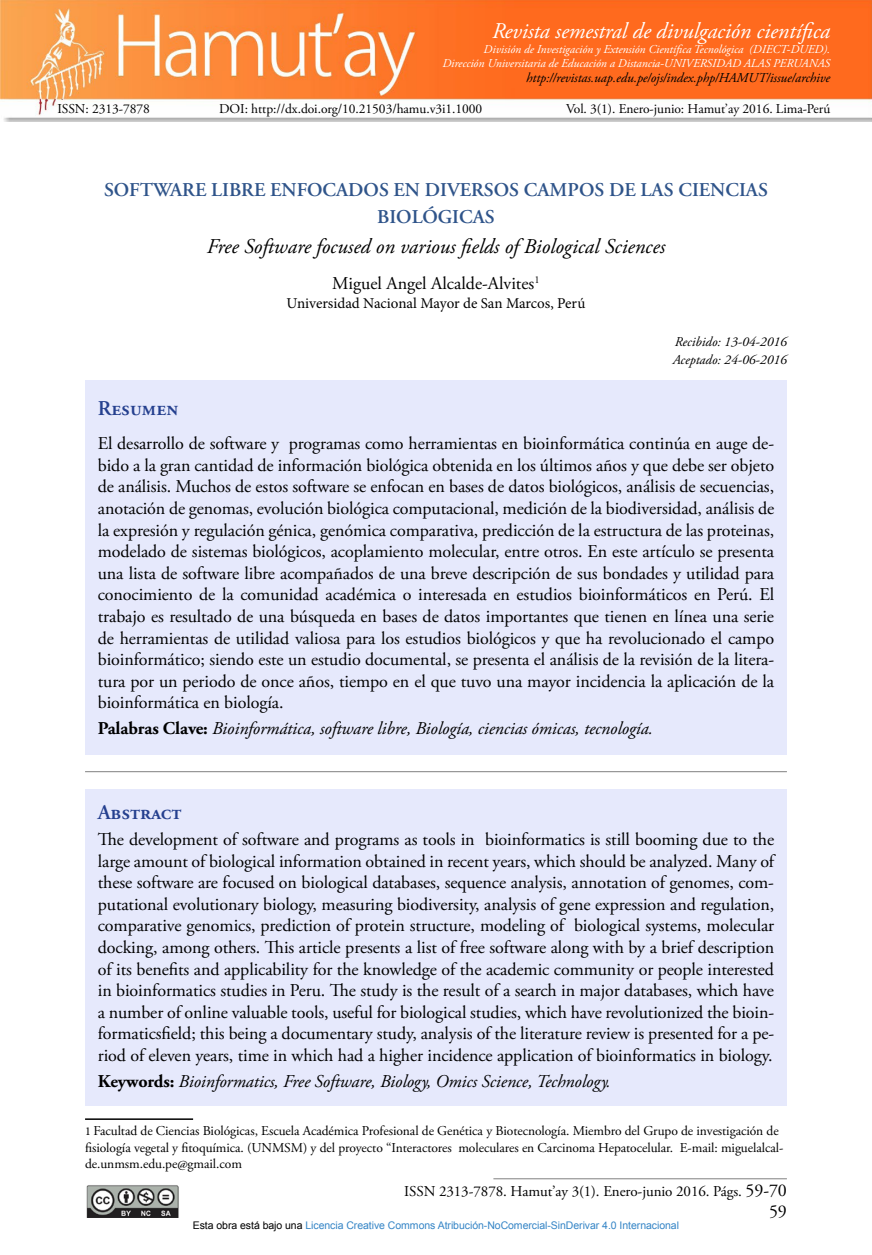
<style>
.page{position:relative;width:872px;height:1255px;background:#fff}
.page>*{position:absolute;margin:0;border:0;box-sizing:border-box;transform-origin:0 0}
.t1{font:italic 22.5px "Adobe Garamond Pro";letter-spacing:-.005em;color:#fff}
.t2{font:italic 21px "Adobe Garamond Pro";color:#000}
.t3{font:600 21px "Adobe Garamond Pro";letter-spacing:-.005em;color:#25408f}
.t4{font:600 19.5px/27px "Adobe Garamond Pro";color:#2f548a;text-align:center}
.t5{font:18px/21.6px "Adobe Garamond Pro";letter-spacing:-.005em;color:#000;text-align:justify}
.t6{font:italic 18px "Adobe Garamond Pro";letter-spacing:-.005em;color:#000}
.t7{font:15px "Adobe Garamond Pro";letter-spacing:-.005em;color:#000}
.t8{font:15px "Minion Pro";color:#000}
.t9{font:13.5px/16.2px "Adobe Garamond Pro";letter-spacing:-.005em;color:#000}
.t10{font:italic 13.5px/18px "Adobe Garamond Pro";letter-spacing:-.005em;color:#000}
.t11{font:italic 12px/13.5px "Adobe Garamond Pro";letter-spacing:-.005em;color:#fff;text-align:right}
.t12{font:10.5px "Arial";letter-spacing:-.005em;color:#3585c6}
.s1{font-weight:700;font-style:normal}
.s2{font-family:"Minion Pro";font-size:12px}
.s3{font-size:18px}
.s4{color:#000}
</style>
<div class="page">
<hr style="left:493px;top:1178px;width:294px;height:1px;background:#808080">
<div style="left:85px;top:789px;width:702px;height:317px;background:#e6e9fc"></div>
<div style="left:85px;top:381px;width:702px;height:374px;background:#e6e9fc"></div>
<hr style="left:85px;top:1118px;width:108px;height:1px;background:#000">
<hr style="left:85px;top:771px;width:702px;height:1px;background:#808080">
<img style="left:86px;top:1185px;width:93px;height:31px">
<img style="left:0;top:0;width:872px;height:122px">
<p class="t1" style="left:492px;top:17px;width:340px">Revista semestral de divulgación científica</p>
<p class="t11" style="left:442px;top:43px;width:389px">División de Investigación y Extensión Científica Tecnológica (DIECT-DUED).<br>Dirección Universitaria de Educación a Distancia-UNIVERSIDAD ALAS PERUANAS</p>
<p class="t10" style="left:526px;top:69px;width:305px">http://revistas.uap.edu.pe/ojs/index.php/HAMUT/issue/archive</p>
<p class="t9" style="left:57px;top:101px;width:94px">ISSN: 2313-7878</p>
<p class="t9" style="left:219px;top:101px;width:265px">DOI: http://dx.doi.org/10.21503/hamu.v3i1.1000</p>
<p class="t9" style="left:566px;top:101px;width:266px">Vol. 3(1). Enero-junio: Hamut’ay 2016. Lima-Perú</p>
<p class="t4" style="left:104px;top:177px;width:665px">SOFTWARE LIBRE ENFOCADOS EN DIVERSOS CAMPOS DE LAS CIENCIAS<br>BIOLÓGICAS</p>
<p class="t2" style="left:207px;top:234px;width:460px">Free Software focused on various fields of Biological Sciences</p>
<p class="t5" style="left:332px;top:273px;width:209px">Miguel Angel Alcalde-Alvites<sup>1</sup></p>
<p class="t8" style="left:287px;top:293px;width:300px">Universidad Nacional Mayor de San Marcos, Perú</p>
<p class="t10" style="left:672px;top:333px;width:116px">Recibido: 13-04-2016<br>Aceptado: 24-06-2016</p>
<p class="t3" style="left:98px;top:396px;width:82px">Resumen</p>
<p class="t5" style="left:98px;top:433px;width:678px">El desarrollo de software y programas como herramientas en bioinformática continúa en auge de&shy;bido a la gran cantidad de información biológica obtenida en los últimos años y que debe ser objeto de análisis. Muchos de estos software se enfocan en bases de datos biológicos, análisis de secuencias, anotación de genomas, evolución biológica computacional, medición de la biodiversidad, análisis de la expresión y regulación génica, genómica comparativa, predicción de la estructura de las proteinas, modelado de sistemas biológicos, acoplamiento molecular, entre otros. En este artículo se presenta una lista de software libre acompañados de una breve descripción de sus bondades y utilidad para conocimiento de la comunidad académica o interesada en estudios bioinformáticos en Perú. El trabajo es resultado de una búsqueda en bases de datos importantes que tienen en línea una serie de herramientas de utilidad valiosa para los estudios biológicos y que ha revolucionado el campo bioinformático; siendo este un estudio documental, se presenta el análisis de la revisión de la litera&shy;tura por un periodo de once años, tiempo en el que tuvo una mayor incidencia la aplicación de la bioinformática en biología.</p>
<p class="t6" style="left:98px;top:717px;width:557px"><span class="s1">Palabras Clave:</span> Bioinformática, software libre, Biología, ciencias ómicas, tecnología.</p>
<p class="t3" style="left:98px;top:800px;width:85px">Abstract</p>
<p class="t5" style="left:98px;top:829px;width:678px">The development of software and programs as tools in bioinformatics is still booming due to the large amount of biological information obtained in recent years, which should be analyzed. Many of these software are focused on biological databases, sequence analysis, annotation of genomes, com&shy;putational evolutionary biology, measuring biodiversity, analysis of gene expression and regulation, comparative genomics, prediction of protein structure, modeling of biological systems, molecular docking, among others. This article presents a list of free software along with by a brief description of its benefits and applicability for the knowledge of the academic community or people interested in bioinformatics studies in Peru. The study is the result of a search in major databases, which have a number of online valuable tools, useful for biological studies, which have revolutionized the bioin&shy;formaticsfield; this being a documentary study, analysis of the literature review is presented for a pe&shy;riod of eleven years, time in which had a higher incidence application of bioinformatics in biology.</p>
<p class="t6" style="left:98px;top:1070px;width:514px"><span class="s1">Keywords:</span> Bioinformatics, Free Software, Biology, Omics Science, Technology.</p>
<p class="t9" style="left:85px;top:1123px;width:699px"><span class="s2">1</span> Facultad de Ciencias Biológicas, Escuela Académica Profesional de Genética y Biotecnología. Miembro del Grupo de investigación de fisiología vegetal y fitoquímica. (UNMSM) y del proyecto “Interactores moleculares en Carcinoma Hepatocelular. E-mail: miguelalcal&shy;de.unmsm.edu.pe@gmail.com</p>
<p class="t7" style="left:404px;top:1181px;width:384px">ISSN 2313-7878. Hamut’ay 3(1). Enero-junio 2016. Págs. <span class="s3">59-70</span></p>
<p class="t5" style="left:769px;top:1201px;width:19px">59</p>
<p class="t12" style="left:193px;top:1218px;width:488px"><span class="s4">Esta obra está bajo una</span> Licencia Creative Commons Atribución-NoComercial-SinDerivar 4.0 Internacional</p>
</div>
